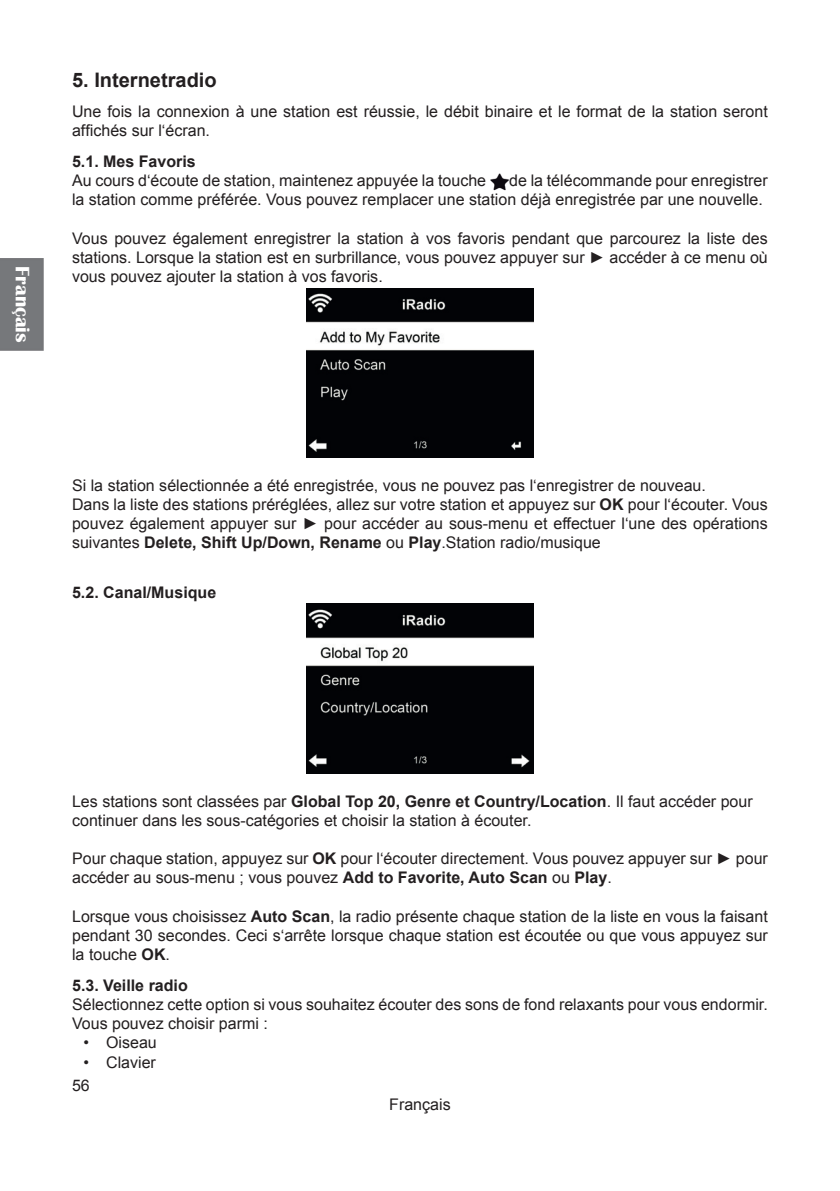
<style>
.page{position:relative;width:840px;height:1191px;background:#fff}
.page>*{position:absolute;margin:0;border:0;box-sizing:border-box;transform-origin:0 0}
.t1{font:700 20px "Arial";color:#231f20}
.t2{font:700 20px "Britannic";color:#fff}
.t3{font:16px/19.2px "Arial";color:#231f20}
.t4{font:700 16px "Arial";color:#231f20}
.s1{font-weight:700}
</style>
<div class="page">
<div style="left:0;top:258px;width:44px;height:93px;background:#76787b"></div>
<img style="left:490px;top:173px;width:19px;height:18px">
<img style="left:306px;top:288px;width:227px;height:170px">
<img style="left:306px;top:604px;width:227px;height:169px">
<p class="t2" style="left:34px;top:266px;width:77px;rotate:90deg">Français</p>
<p class="t1" style="left:72px;top:66px;width:146px">5. Internetradio</p>
<p class="t3" style="left:72px;top:102px;width:696px">Une fois la connexion à une station est réussie, le débit binaire et le format de la station seront affichés sur l‘écran.</p>
<p class="t4" style="left:72px;top:151px;width:125px">5.1. Mes Favoris</p>
<p class="t3" style="left:72px;top:171px;width:415px">Au cours d‘écoute de station, maintenez appuyée la touche</p>
<p class="t3" style="left:72px;top:171px;width:697px;text-indent:437px">de la télécommande pour enregistrer la station comme préférée. Vous pouvez remplacer une station déjà enregistrée par une nouvelle.</p>
<p class="t3" style="left:72px;top:229px;width:697px;text-align:justify">Vous pouvez également enregistrer la station à vos favoris pendant que parcourez la liste des stations. Lorsque la station est en surbrillance, vous pouvez appuyer sur ► accéder à ce menu où vous pouvez ajouter la station à vos favoris.</p>
<p class="t3" style="left:72px;top:475px;width:697px">Si la station sélectionnée a été enregistrée, vous ne pouvez pas l‘enregistrer de nouveau.<br>Dans la liste des stations préréglées, allez sur votre station et appuyez sur <span class="s1">OK</span> pour l‘écouter. Vous pouvez également appuyer sur ► pour accéder au sous-menu et effectuer l‘une des opérations suivantes <span class="s1">Delete, Shift Up/Down, Rename</span> ou <span class="s1">Play</span>.Station radio/musique</p>
<p class="t4" style="left:72px;top:582px;width:146px">5.2. Canal/Musique</p>
<p class="t3" style="left:72px;top:791px;width:681px">Les stations sont classées par <span class="s1">Global Top 20, Genre et Country/Location</span>. Il faut accéder pour continuer dans les sous-catégories et choisir la station à écouter.</p>
<p class="t3" style="left:72px;top:849px;width:697px">Pour chaque station, appuyez sur <span class="s1">OK</span> pour l‘écouter directement. Vous pouvez appuyer sur ► pour accéder au sous-menu ; vous pouvez <span class="s1">Add to Favorite, Auto Scan</span> ou <span class="s1">Play</span>.</p>
<p class="t3" style="left:72px;top:906px;width:697px;text-align:justify">Lorsque vous choisissez <span class="s1">Auto Scan</span>, la radio présente chaque station de la liste en vous la faisant pendant 30 secondes. Ceci s‘arrête lorsque chaque station est écoutée ou que vous appuyez sur la touche <span class="s1">OK</span>.</p>
<p class="t4" style="left:72px;top:974px;width:117px">5.3. Veille radio</p>
<p class="t3" style="left:72px;top:995px;width:696px">Sélectionnez cette option si vous souhaitez écouter des sons de fond relaxants pour vous endormir.<br>Vous pouvez choisir parmi :</p>
<p class="t3" style="left:83px;top:1033px;width:75px">• Oiseau</p>
<p class="t3" style="left:83px;top:1052px;width:74px">• Clavier</p>
<p class="t3" style="left:72px;top:1075px;width:19px">56</p>
<p class="t3" style="left:389px;top:1094px;width:63px">Français</p>
</div>
